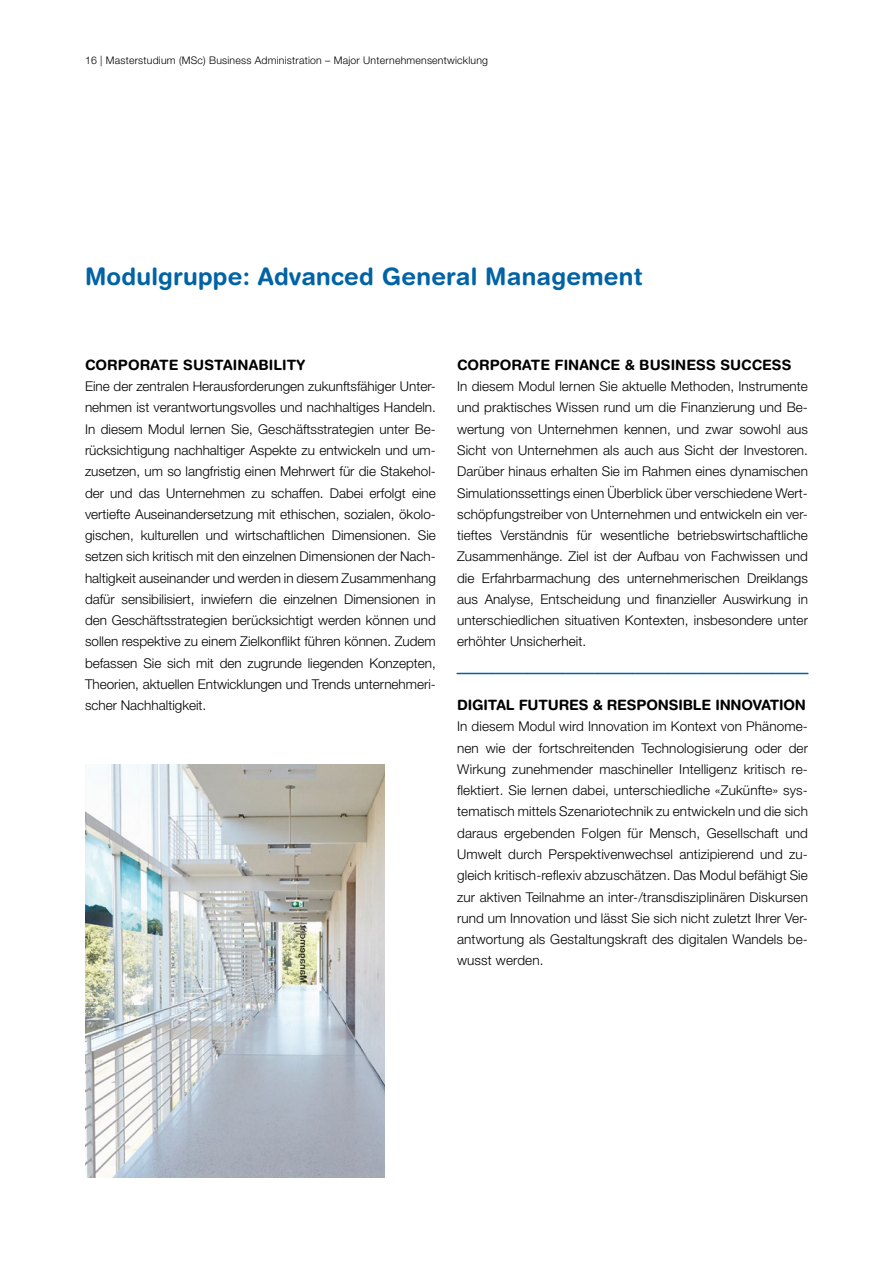
<style>
.page{position:relative;width:893px;height:1263px;background:#fff}
.page>*{position:absolute;margin:0;border:0;box-sizing:border-box;transform-origin:0 0}
.t1{font:700 24px "Helvetica Rounded LT Std";letter-spacing:.01em;color:#0063a5}
.t2{font:700 14.25px "Helvetica Rounded LT Std";letter-spacing:.005em;color:#000}
.t3{font:300 13.5px/21.3px "Helvetica Neue LT Pro";letter-spacing:.005em;color:#000;text-align:justify}
.t4{font:300 10.5px "Helvetica Neue LT Pro";letter-spacing:.02em;color:#000}
</style>
<div class="page">
<svg style="left:457px;top:673px;width:351px;height:1px"></svg>
<img style="left:85px;top:765px;width:299px;height:413px">
<p class="t4" style="left:85px;top:54px;width:404px">16 | Masterstudium (MSc) Business Administration – Major Unternehmensentwicklung</p>
<h1 class="t1" style="left:85px;top:262px;width:559px">Modulgruppe: Advanced General Management</h1>
<p class="t2" style="left:85px;top:356px;width:222px">CORPORATE SUSTAINABILITY</p>
<p class="t3" style="left:85px;top:375px;width:352px">Eine der zentralen Herausforderungen zukunftsfähiger Unter&shy;nehmen ist verantwortungsvolles und nachhaltiges Handeln.<br>In diesem Modul lernen Sie, Geschäftsstrategien unter Be&shy;rücksichtigung nachhaltiger Aspekte zu entwickeln und um&shy;zusetzen, um so langfristig einen Mehrwert für die Stakehol&shy;der und das Unternehmen zu schaffen. Dabei erfolgt eine vertiefte Auseinandersetzung mit ethischen, sozialen, ökolo&shy;gischen, kulturellen und wirtschaftlichen Dimensionen. Sie setzen sich kritisch mit den einzelnen Dimensionen der Nach&shy;haltigkeit auseinander und werden in diesem Zusammenhang dafür sensibilisiert, inwiefern die einzelnen Dimensionen in den Geschäftsstrategien berücksichtigt werden können und sollen respektive zu einem Zielkonflikt führen können. Zudem befassen Sie sich mit den zugrunde liegenden Konzepten, Theorien, aktuellen Entwicklungen und Trends unternehmeri&shy;scher Nachhaltigkeit.</p>
<p class="t2" style="left:457px;top:356px;width:336px">CORPORATE FINANCE &amp; BUSINESS SUCCESS</p>
<p class="t3" style="left:457px;top:375px;width:352px">In diesem Modul lernen Sie aktuelle Methoden, Instrumente und praktisches Wissen rund um die Finanzierung und Be&shy;wertung von Unternehmen kennen, und zwar sowohl aus Sicht von Unternehmen als auch aus Sicht der Investoren.<br>Darüber hinaus erhalten Sie im Rahmen eines dynamischen Simulationssettings einen Überblick über verschiedene Wert&shy;schöpfungstreiber von Unternehmen und entwickeln ein ver&shy;tieftes Verständnis für wesentliche betriebswirtschaftliche Zusammenhänge. Ziel ist der Aufbau von Fachwissen und die Erfahrbarmachung des unternehmerischen Dreiklangs aus Analyse, Entscheidung und finanzieller Auswirkung in unterschiedlichen situativen Kontexten, insbesondere unter erhöhter Unsicherheit.</p>
<p class="t2" style="left:457px;top:696px;width:350px">DIGITAL FUTURES &amp; RESPONSIBLE INNOVATION</p>
<p class="t3" style="left:457px;top:716px;width:352px">In diesem Modul wird Innovation im Kontext von Phänome&shy;nen wie der fortschreitenden Technologisierung oder der Wirkung zunehmender maschineller Intelligenz kritisch re&shy;flektiert. Sie lernen dabei, unterschiedliche «Zukünfte» sys&shy;tematisch mittels Szenariotechnik zu entwickeln und die sich daraus ergebenden Folgen für Mensch, Gesellschaft und Umwelt durch Perspektivenwechsel antizipierend und zu&shy;gleich kritisch-reflexiv abzuschätzen. Das Modul befähigt Sie zur aktiven Teilnahme an inter-/transdisziplinären Diskursen rund um Innovation und lässt Sie sich nicht zuletzt Ihrer Ver&shy;antwortung als Gestaltungskraft des digitalen Wandels be&shy;wusst werden.</p>
</div>
